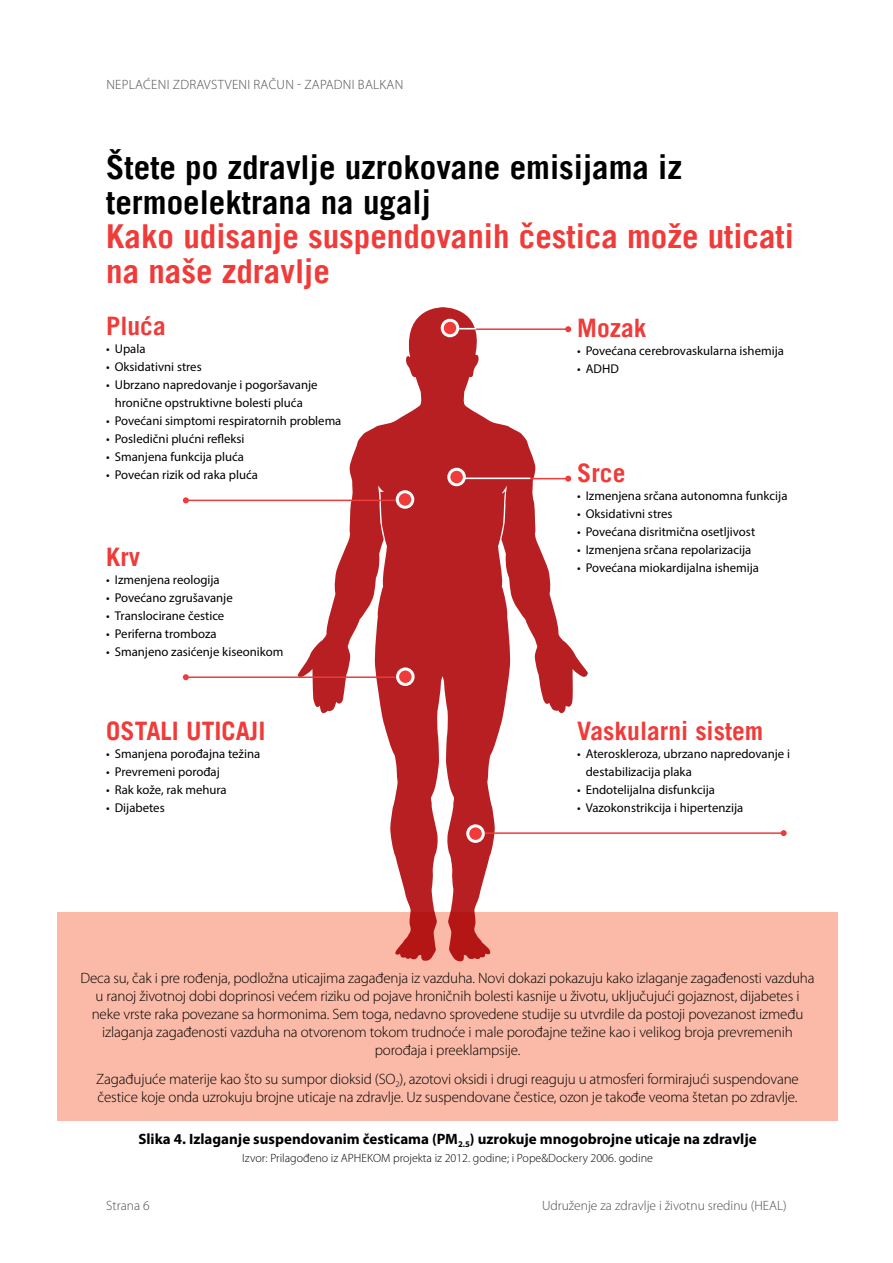
<style>
.page{position:relative;width:893px;height:1263px;background:#fff}
.page>*{position:absolute;margin:0;border:0;box-sizing:border-box;transform-origin:0 0}
.t1{font:700 33px/34.5px "Trade Gothic LT";color:#000}
.t2{font:700 33px/34.5px "Trade Gothic LT";color:#ef3b39}
.t3{font:700 25.5px "Trade Gothic LT";color:#ef3b39}
.t4{font:300 15px/18px "Myriad Pro";letter-spacing:-.01em;color:#000;text-align:center}
.t5{font:700 15px "Myriad Pro";color:#000}
.t6{font:300 13.5px "Myriad Pro";color:#4d4d4f}
.t7{font:300 13.5px "Myriad Pro";letter-spacing:.02em;color:#4d4d4f}
.t8{font:12.75px/18px "Myriad Pro";color:#000;text-align:center}
.t9{font:300 12px "Myriad Pro";color:#000}
</style>
<div class="page">
<svg style="left:298px;top:307px;width:290px;height:605px"></svg>
<div style="left:57px;top:912px;width:781px;height:208px;background:#fabaa7"></div>
<hr style="left:186px;top:500px;width:221px;height:1px;background:#ef3b39">
<svg style="left:183px;top:497px;width:6px;height:6px"></svg>
<hr style="left:186px;top:676px;width:221px;height:2px;background:#ef3b39">
<svg style="left:183px;top:674px;width:6px;height:6px"></svg>
<hr style="left:478px;top:832px;width:306px;height:2px;background:#ef3b39">
<svg style="left:781px;top:830px;width:6px;height:6px"></svg>
<hr style="left:459px;top:478px;width:109px;height:1px;background:#ef3b39">
<svg style="left:565px;top:476px;width:6px;height:6px"></svg>
<hr style="left:459px;top:328px;width:109px;height:2px;background:#ef3b39">
<svg style="left:565px;top:326px;width:6px;height:6px"></svg>
<div style="left:397px;top:492px;width:16px;height:15px;background:#ef3b39;border-radius:50%"></div>
<div style="left:396px;top:490px;width:18px;height:19px;border:3px solid #fff;border-radius:50%"></div>
<div style="left:398px;top:669px;width:15px;height:15px;background:#ef3b39;border-radius:50%"></div>
<div style="left:396px;top:667px;width:19px;height:19px;border:3px solid #fff;border-radius:50%"></div>
<svg style="left:468px;top:826px;width:15px;height:15px"></svg>
<div style="left:466px;top:824px;width:19px;height:19px;border:3px solid #fff;border-radius:50%"></div>
<div style="left:449px;top:469px;width:15px;height:16px;background:#ef3b39;border-radius:50%"></div>
<div style="left:447px;top:468px;width:19px;height:18px;border:3px solid #fff;border-radius:50%"></div>
<div style="left:442px;top:320px;width:16px;height:16px;background:#ef3b39;border-radius:50%"></div>
<div style="left:441px;top:319px;width:18px;height:18px;border:3px solid #fff;border-radius:50%"></div>
<hr style="left:464px;top:477px;width:66px;height:2px;background:#fff">
<svg style="left:459px;top:328px;width:17px;height:1px"></svg>
<svg style="left:521px;top:222px;width:12px;height:5px"></svg>
<svg style="left:145px;top:316px;width:6px;height:4px"></svg>
<p class="t7" style="left:106px;top:77px;width:289px">Neplaćen i zdravstven i račun - ZapadnI Balkan</p>
<h1 class="t1" style="left:106px;top:150px;width:577px">Štete po zdravlje uzrokovane emisijama iz termoelektrana na ugalj</h1>
<h1 class="t2" style="left:106px;top:218px;width:689px">Kako udisanje suspendovanih cestica može uticati na naše zdravlje</h1>
<h2 class="t3" style="left:106px;top:310px;width:61px">Pluca</h2>
<p class="t8" style="left:106px;top:340px;width:41px">• Upala</p>
<p class="t8" style="left:106px;top:358px;width:97px">• Oksidativni stres</p>
<p class="t8" style="left:106px;top:376px;width:213px">• Ubrzano napredovanje i pogoršavanje hronične opstruktivne bolesti pluća</p>
<p class="t8" style="left:106px;top:412px;width:237px">• Povećani simptomi respiratornih problema</p>
<p class="t8" style="left:106px;top:430px;width:140px">• Posledični plućni refleksi</p>
<p class="t8" style="left:106px;top:448px;width:139px">• Smanjena funkcija pluća</p>
<p class="t8" style="left:106px;top:466px;width:153px">• Povećan rizik od raka pluća</p>
<h2 class="t3" style="left:577px;top:312px;width:71px">Mozak</h2>
<p class="t8" style="left:577px;top:341px;width:208px">• Povećana cerebrovaskularna ishemija</p>
<p class="t8" style="left:577px;top:359px;width:43px">• ADHD</p>
<h2 class="t3" style="left:577px;top:458px;width:50px">Srce</h2>
<p class="t8" style="left:577px;top:487px;width:212px">• Izmenjena srčana autonomna funkcija</p>
<p class="t8" style="left:577px;top:505px;width:97px">• Oksidativni stres</p>
<p class="t8" style="left:577px;top:523px;width:179px">• Povećana disritmična osetljivost</p>
<p class="t8" style="left:577px;top:541px;width:176px">• Izmenjena srčana repolarizacija</p>
<p class="t8" style="left:577px;top:559px;width:183px">• Povećana miokardijalna ishemija</p>
<h2 class="t3" style="left:106px;top:541px;width:35px">Krv</h2>
<p class="t8" style="left:106px;top:570px;width:115px">• Izmenjena reologija</p>
<p class="t8" style="left:106px;top:588px;width:128px">• Povećano zgrušavanje</p>
<p class="t8" style="left:106px;top:606px;width:120px">• Translocirane čestice</p>
<p class="t8" style="left:106px;top:624px;width:112px">• Periferna tromboza</p>
<p class="t8" style="left:106px;top:642px;width:179px">• Smanjeno zasićenje kiseonikom</p>
<h2 class="t3" style="left:106px;top:715px;width:157px">OSTALI UTICAJI</h2>
<p class="t8" style="left:106px;top:745px;width:155px">• Smanjena porođajna težina</p>
<p class="t8" style="left:106px;top:763px;width:115px">• Prevremeni porođaj</p>
<p class="t8" style="left:106px;top:781px;width:122px">• Rak kože, rak mehura</p>
<p class="t8" style="left:106px;top:799px;width:60px">• Dijabetes</p>
<h2 class="t3" style="left:577px;top:715px;width:188px">Vaskularni sistem</h2>
<p class="t8" style="left:586px;top:745px;width:206px;text-align:left;text-indent:-9px">• Ateroskleroza, ubrzano napredovanje i destabilizacija plaka</p>
<p class="t8" style="left:577px;top:781px;width:139px">• Endotelijalna disfunkcija</p>
<p class="t8" style="left:577px;top:799px;width:168px">• Vazokonstrikcija i hipertenzija</p>
<p class="t4" style="left:80px;top:969px;width:736px">Deca su, čak i pre rođenja, podložna uticajima zagađenja iz vazduha. Novi dokazi pokazuju kako izlaganje zagađenosti vazduha u ranoj životnoj dobi doprinosi većem riziku od pojave hroničnih bolesti kasnije u životu, uključujući gojaznost, dijabetes i neke vrste raka povezane sa hormonima. Sem toga, nedavno sprovedene studije su utvrdile da postoji povezanost između izlaganja zagađenosti vazduha na otvorenom tokom trudnoće i male porođajne težine kao i velikog broja prevremenih porođaja i preeklampsije.</p>
<p class="t4" style="left:96px;top:1070px;width:704px;text-align:left">Zagađujuće materije kao što su sumpor dioksid (SO<sub>2</sub>), azotovi oksidi i drugi reaguju u atmosferi formirajući suspendovane čestice koje onda uzrokuju brojne uticaje na zdravlje. Uz suspendovane čestice, ozon je takođe veoma štetan po zdravlje.</p>
<p class="t5" style="left:138px;top:1129px;width:620px">Slika 4. Izlaganje suspendovanim česticama (PM<sub>2.5</sub>) uzrokuje mnogobrojne uticaje na zdravlje</p>
<p class="t9" style="left:242px;top:1151px;width:412px">Izvor: Prilagođeno iz APHEKOM projekta iz 2012. godine; i Pope&amp;Dockery 2006. godine</p>
<p class="t6" style="left:106px;top:1198px;width:45px">Strana 6</p>
<p class="t6" style="left:542px;top:1198px;width:246px">Udruženje za zdravlje i životnu sredinu (HEAL)</p>
</div>
